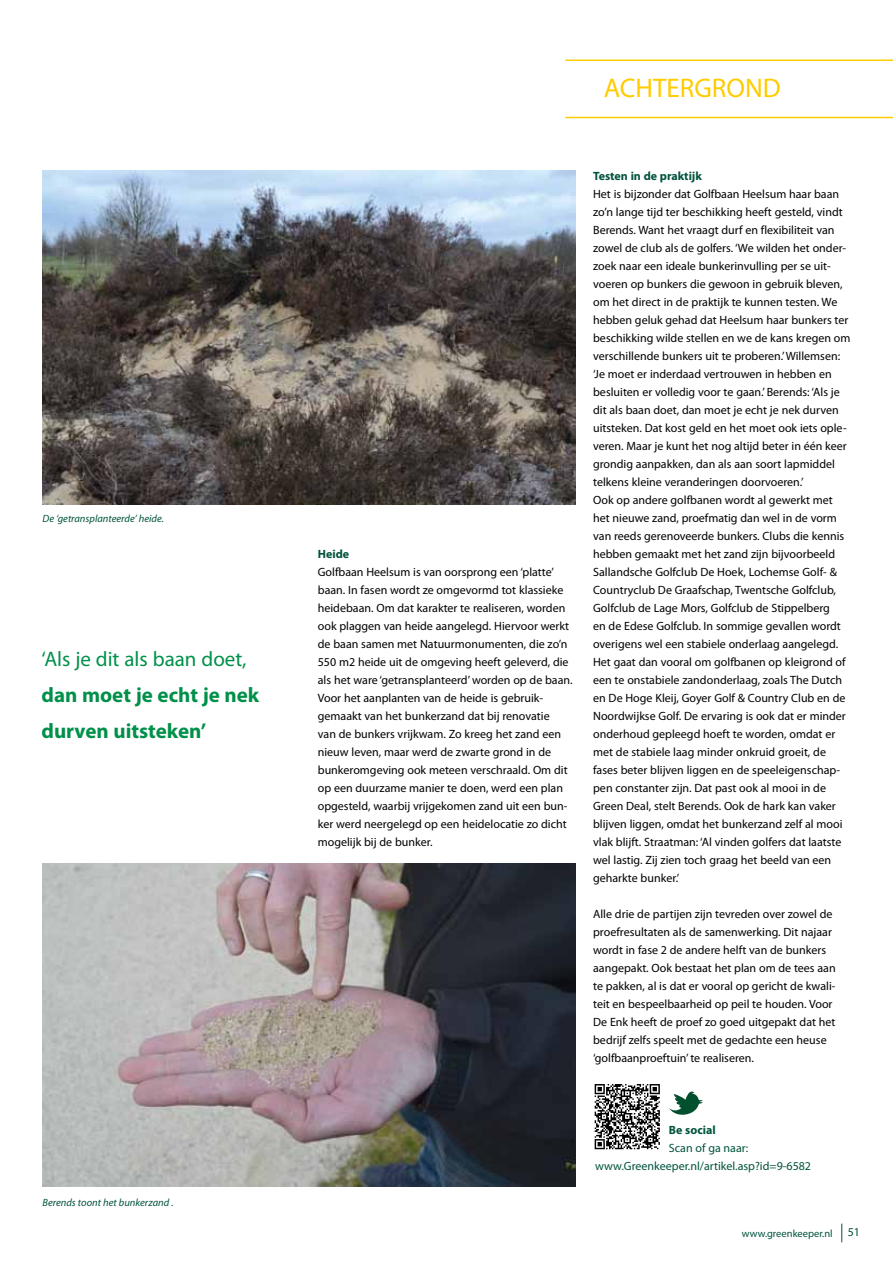
<style>
.page{position:relative;width:893px;height:1263px;background:#fff}
.page>*{position:absolute;margin:0;border:0;box-sizing:border-box;transform-origin:0 0}
.t1{font:27px "Myriad Pro";color:#fc0}
.t2{font:700 21px/36px "Myriad Pro";color:#00904a}
.t3{font:21px "Myriad Pro";color:#00904a}
.t4{font:12px/18px "Myriad Pro";color:#000}
.t5{font:12px/18px "Myriad Pro";color:#00533d}
.t6{font:700 12px "Myriad Pro";color:#00533d}
.t7{font:italic 10.5px "Myriad Pro";color:#00533d}
.t8{font:10.5px "Myriad Pro";color:#00533d}
</style>
<div class="page">
<svg style="left:841px;top:1223px;width:1px;height:19px"></svg>
<hr style="left:565px;top:117px;width:328px;height:1px;background:#fc0">
<hr style="left:565px;top:60px;width:328px;height:1px;background:#fc0">
<img style="left:43px;top:863px;width:532px;height:323px">
<img style="left:43px;top:170px;width:532px;height:335px">
<svg style="left:595px;top:1084px;width:65px;height:65px"></svg>
<svg style="left:669px;top:1091px;width:34px;height:24px"></svg>
<p class="t7" style="left:43px;top:512px;width:123px">De ‘getransplanteerde’ heide.</p>
<h2 class="t3" style="left:41px;top:646px;width:207px">‘Als je dit als baan doet,</h2>
<h2 class="t2" style="left:41px;top:676px;width:219px">dan moet je echt je nek durven uitsteken’</h2>
<p class="t7" style="left:43px;top:1196px;width:133px">Berends toont het bunkerzand .</p>
<h1 class="t1" style="left:604px;top:71px;width:179px">ACHTERGROND</h1>
<p class="t6" style="left:318px;top:546px;width:33px">Heide</p>
<p class="t4" style="left:318px;top:563px;width:256px">Golfbaan Heelsum is van oorsprong een ‘platte’ baan. In fasen wordt ze omgevormd tot klassieke heidebaan. Om dat karakter te realiseren, worden ook plaggen van heide aangelegd. Hiervoor werkt de baan samen met Natuurmonumenten, die zo’n 550 m2 heide uit de omgeving heeft geleverd, die als het ware ‘getransplanteerd’ worden op de baan.<br>Voor het aanplanten van de heide is gebruik&shy;gemaakt van het bunkerzand dat bij renovatie<br>van de bunkers vrijkwam. Zo kreeg het zand een nieuw leven, maar werd de zwarte grond in de bunkeromgeving ook meteen verschraald. Om dit op een duurzame manier te doen, werd een plan opgesteld, waarbij vrijgekomen zand uit een bun&shy;ker werd neergelegd op een heidelocatie zo dicht mogelijk bij de bunker.</p>
<p class="t6" style="left:593px;top:168px;width:110px">Testen in de praktijk</p>
<p class="t4" style="left:593px;top:185px;width:259px">Het is bijzonder dat Golfbaan Heelsum haar baan zo’n lange tijd ter beschikking heeft gesteld, vindt Berends. Want het vraagt durf en flexibiliteit van zowel de club als de golfers. ‘We wilden het onder&shy;zoek naar een ideale bunkerinvulling per se uit&shy;voeren op bunkers die gewoon in gebruik bleven, om het direct in de praktijk te kunnen testen. We hebben geluk gehad dat Heelsum haar bunkers ter beschikking wilde stellen en we de kans kregen om verschillende bunkers uit te proberen.’ Willemsen: ‘Je moet er inderdaad vertrouwen in hebben en besluiten er volledig voor te gaan.’ Berends: ‘Als je dit als baan doet, dan moet je echt je nek durven uitsteken. Dat kost geld en het moet ook iets ople&shy;veren. Maar je kunt het nog altijd beter in één keer grondig aanpakken, dan als aan soort lapmiddel telkens kleine veranderingen doorvoeren.’<br>Ook op andere golfbanen wordt al gewerkt met het nieuwe zand, proefmatig dan wel in de vorm van reeds gerenoveerde bunkers. Clubs die kennis hebben gemaakt met het zand zijn bijvoorbeeld Sallandsche Golfclub De Hoek, Lochemse Golf- &amp; Countryclub De Graafschap, Twentsche Golfclub, Golfclub de Lage Mors, Golfclub de Stippelberg<br>en de Edese Golfclub. In sommige gevallen wordt overigens wel een stabiele onderlaag aangelegd.<br>Het gaat dan vooral om golfbanen op kleigrond of een te onstabiele zandonderlaag, zoals The Dutch en De Hoge Kleij, Goyer Golf &amp; Country Club en de Noordwijkse Golf. De ervaring is ook dat er minder onderhoud gepleegd hoeft te worden, omdat er met de stabiele laag minder onkruid groeit, de fases beter blijven liggen en de speeleigenschap&shy;pen constanter zijn. Dat past ook al mooi in de Green Deal, stelt Berends. Ook de hark kan vaker blijven liggen, omdat het bunkerzand zelf al mooi vlak blijft. Straatman: ‘Al vinden golfers dat laatste wel lastig. Zij zien toch graag het beeld van een geharkte bunker.’</p>
<p class="t4" style="left:593px;top:905px;width:244px">Alle drie de partijen zijn tevreden over zowel de proefresultaten als de samenwerking. Dit najaar wordt in fase 2 de andere helft van de bunkers aangepakt. Ook bestaat het plan om de tees aan te pakken, al is dat er vooral op gericht de kwali&shy;teit en bespeelbaarheid op peil te houden. Voor De Enk heeft de proef zo goed uitgepakt dat het bedrijf zelfs speelt met de gedachte een heuse ‘golfbaanproeftuin’ te realiseren.</p>
<p class="t6" style="left:669px;top:1122px;width:48px">Be social</p>
<p class="t5" style="left:595px;top:1139px;width:217px;text-indent:74px">Scan of ga naar: www.Greenkeeper.nl/artikel.asp?id=9-6582</p>
<p class="t8" style="left:742px;top:1227px;width:92px">www.greenkeeper.nl</p>
<p class="t5" style="left:848px;top:1222px;width:14px">51</p>
</div>
